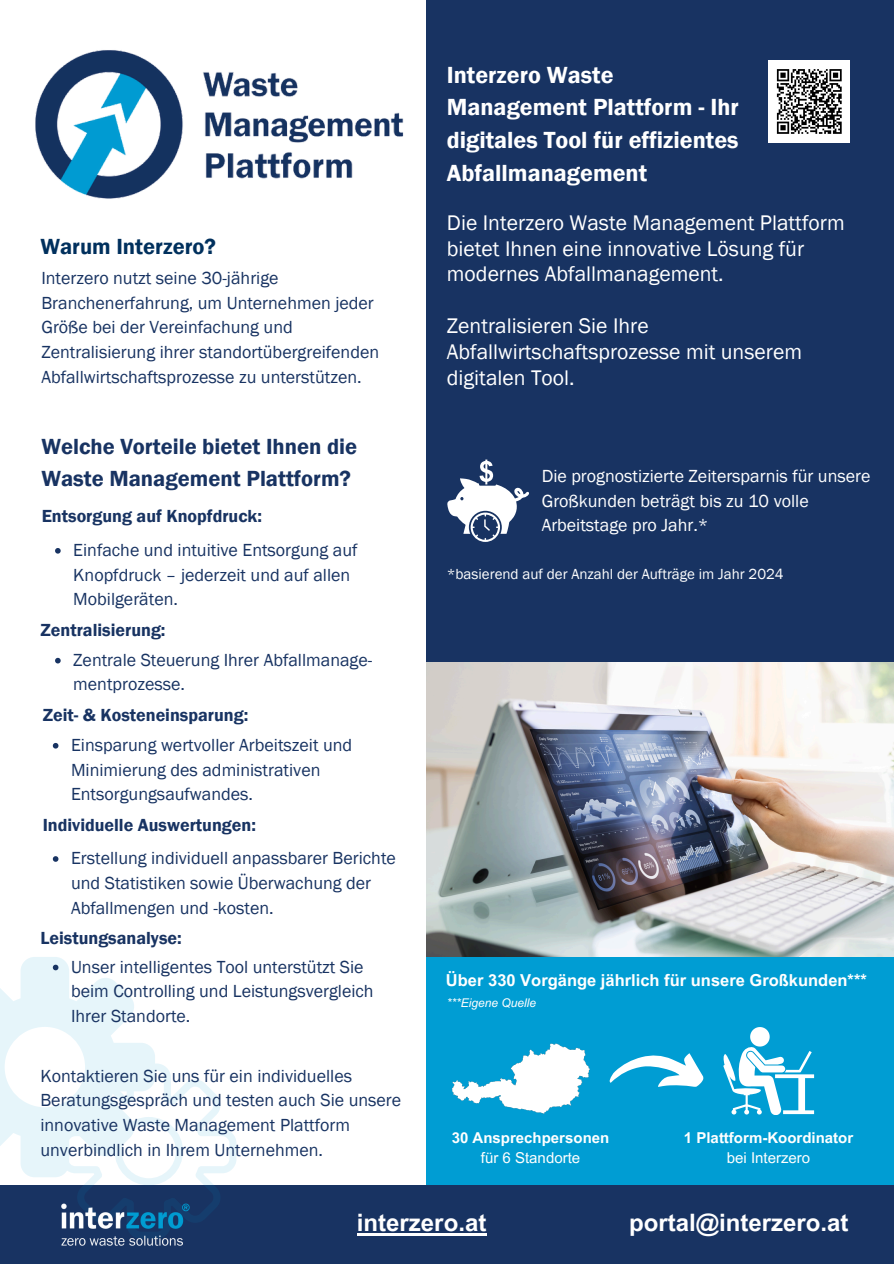
<style>
.page{position:relative;width:894px;height:1264px;background:#fff}
.page>*{position:absolute;margin:0;border:0;box-sizing:border-box;transform-origin:0 0}
.t1{font:600 24px/32.7px "Franklin Gothic";color:#fff}
.t2{font:700 24px "Arial MT Pro";color:#fff}
.t3{font:600 22.5px/31.5px "Franklin Gothic";color:#183362}
.t4{font:600 22.5px "Franklin Gothic";color:#00305d}
.t5{font:21.75px/25.8px "Franklin Gothic";color:#fff}
.t6{font:18px/24.8px "Franklin Gothic";color:#183362}
.t7{font:600 18px "Franklin Gothic";color:#183362}
.t8{font:18px/24.8px "Franklin Gothic";color:#fff}
.t9{font:700 16.5px "Arial MT Pro";color:#fff}
.t10{font:700 15px/20.2px "Arial MT Pro";color:#fff;text-align:center}
.t11{font:15px "Franklin Gothic";color:#fff}
.t12{font:italic 12px "Arial MT Pro";color:#fff}
.s1{font-weight:400}
</style>
<div class="page">
<div style="left:426px;top:0;width:467px;height:673px;background:#183362"></div>
<div style="left:426px;top:951px;width:467px;height:234px;background:#009dd3"></div>
<div style="left:0;top:1185px;width:893px;height:78px;background:#183362"></div>
<div style="left:768px;top:60px;width:81px;height:83px;background:#fff"></div>
<svg style="left:723px;top:1027px;width:90px;height:87px"></svg>
<img style="left:61px;top:1238px;width:122px;height:8px">
<img style="left:426px;top:663px;width:467px;height:293px">
<svg style="left:447px;top:459px;width:82px;height:82px"></svg>
<svg style="left:609px;top:1053px;width:94px;height:33px"></svg>
<svg style="left:452px;top:1043px;width:137px;height:70px"></svg>
<svg style="left:776px;top:69px;width:66px;height:65px"></svg>
<img style="left:35px;top:50px;width:369px;height:149px">
<svg style="left:55px;top:548px;width:6px;height:5px"></svg>
<hr style="left:357px;top:1233px;width:129px;height:2px;background:#fff">
<svg style="left:55px;top:658px;width:6px;height:5px"></svg>
<svg style="left:53px;top:743px;width:5px;height:5px"></svg>
<svg style="left:53px;top:856px;width:5px;height:5px"></svg>
<svg style="left:0;top:957px;width:236px;height:281px"></svg>
<p class="t4" style="left:40px;top:233px;width:177px">Warum Interzero?</p>
<p class="t6" style="left:41px;top:265px;width:339px">Interzero nutzt seine 30-jährige Branchenerfahrung, um Unternehmen jeder Größe bei der Vereinfachung und Zentralisierung ihrer standortübergreifenden Abfallwirtschaftsprozesse zu unterstützen.</p>
<p class="t3" style="left:41px;top:431px;width:317px">Welche Vorteile bietet Ihnen die<br>Waste Management Plattform?</p>
<p class="t7" style="left:42px;top:506px;width:222px">Entsorgung auf Knopfdruck:</p>
<p class="t6" style="left:73px;top:537px;width:286px">Einfache und intuitive Entsorgung auf<br>Knopfdruck – jederzeit und auf allen<br>Mobilgeräten.</p>
<p class="t7" style="left:40px;top:619px;width:127px">Zentralisierung:</p>
<p class="t6" style="left:73px;top:647px;width:300px">Zentrale Steuerung Ihrer Abfallmanage&shy;mentprozesse.</p>
<p class="t7" style="left:43px;top:704px;width:207px">Zeit- &amp; Kosteneinsparung:</p>
<p class="t6" style="left:71px;top:732px;width:282px">Einsparung wertvoller Arbeitszeit und<br>Minimierung des administrativen<br>Entsorgungsaufwandes.</p>
<p class="t7" style="left:43px;top:814px;width:215px">Individuelle Auswertungen:</p>
<p class="t6" style="left:71px;top:845px;width:326px">Erstellung individuell anpassbarer Berichte und Statistiken sowie Überwachung der<br>Abfallmengen und -kosten.</p>
<p class="t7" style="left:40px;top:927px;width:143px">Leistungsanalyse:</p>
<p class="t6" style="left:71px;top:953px;width:304px">Unser intelligentes Tool unterstützt Sie beim Controlling und Leistungsvergleich<br>Ihrer Standorte.</p>
<p class="t6" style="left:40px;top:1062px;width:362px">Kontaktieren Sie uns für ein individuelles Beratungsgespräch und testen auch Sie unsere innovative Waste Management Plattform unverbindlich in Ihrem Unternehmen.</p>
<h1 class="t1" style="left:446px;top:58px;width:293px">Interzero Waste<br>Management Plattform - Ihr digitales Tool für effizientes<br>Abfallmanagement</h1>
<p class="t5" style="left:447px;top:209px;width:399px">Die Interzero Waste Management Plattform bietet Ihnen eine innovative Lösung für modernes Abfallmanagement.</p>
<p class="t5" style="left:447px;top:313px;width:356px">Zentralisieren Sie Ihre<br>Abfallwirtschaftsprozesse mit unserem digitalen Tool.</p>
<p class="t8" style="left:541px;top:463px;width:330px">Die prognostizierte Zeitersparnis für unsere<br>Großkunden beträgt bis zu 10 volle<br>Arbeitstage pro Jahr.*</p>
<p class="t11" style="left:446px;top:565px;width:338px">*basierend auf der Anzahl der Aufträge im Jahr 2024</p>
<h2 class="t9" style="left:446px;top:973px;width:422px">Über 330 Vorgänge jährlich für unsere Großkunden***</h2>
<p class="t12" style="left:446px;top:997px;width:91px">***Eigene Quelle</p>
<h2 class="t10" style="left:451px;top:1129px;width:159px">30 Ansprechpersonen <span class="s1">für 6 Standorte</span></h2>
<p class="t10" style="left:683px;top:1129px;width:171px">1 Plattform-Koordinator <span class="s1">bei Interzero</span></p>
<h1 class="t2" style="left:357px;top:1213px;width:131px">interzero.at</h1>
<h1 class="t2" style="left:629px;top:1213px;width:221px">portal@interzero.at</h1>
</div>
